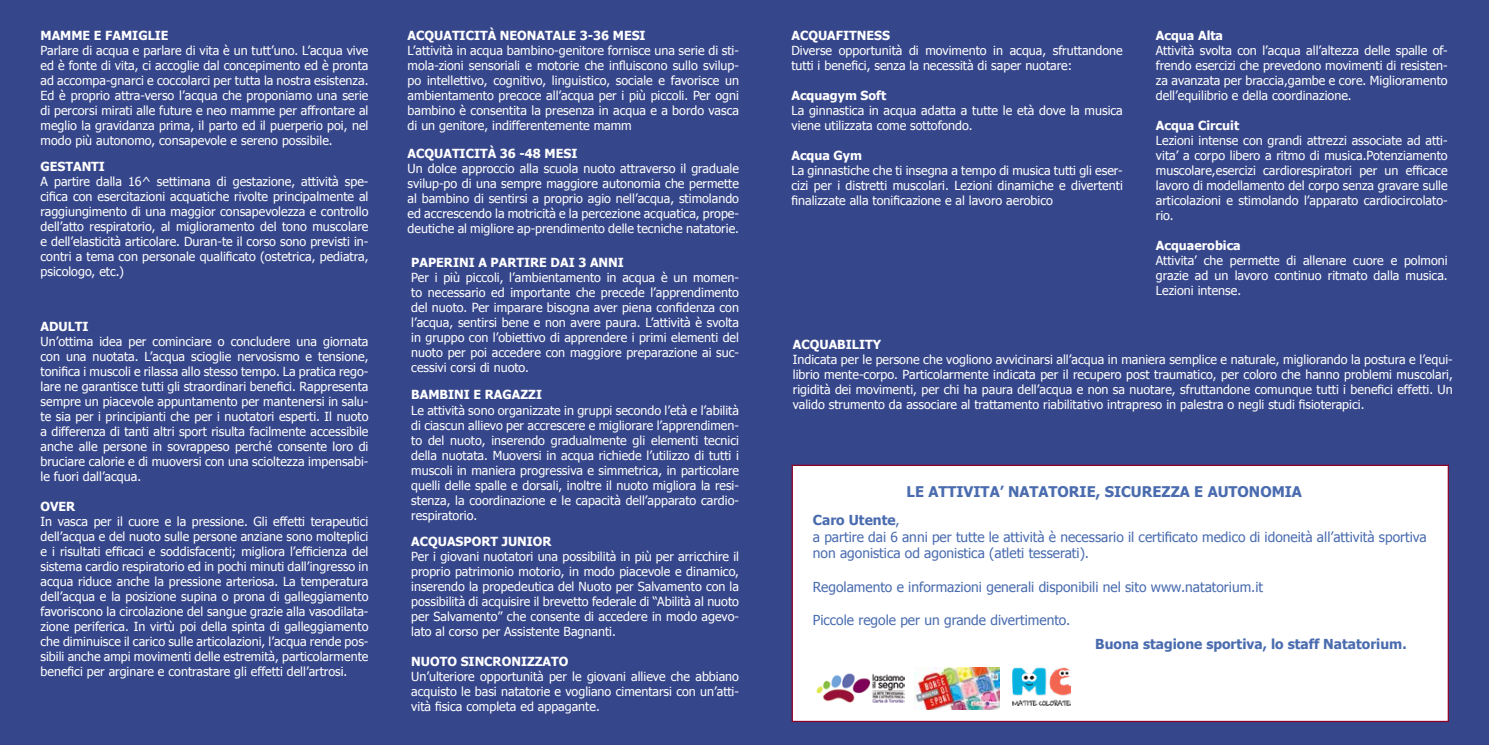
<style>
.page{position:relative;width:1489px;height:745px;background:#fff}
.page>*{position:absolute;margin:0;border:0;box-sizing:border-box;transform-origin:0 0}
.t1{font:700 14.75px "Tahoma";color:#4a6caf}
.t2{font:13.75px/16.5px "Tahoma";color:#4a6caf}
.t3{font:700 13.75px "Tahoma";color:#4a6caf}
.t4{font:12.5px/15px "Tahoma";color:#fff;text-align:justify}
.t5{font:700 12.5px "Tahoma";color:#fff}
.s1{font-weight:700}
</style>
<div class="page">
<div style="left:0;top:0;width:754px;height:744px;background:#36468b"></div>
<div style="left:754px;top:0;width:734px;height:744px;background:#36468b"></div>
<div style="left:791px;top:464px;width:657px;height:257px;background:#fff;border:1px solid #8e0027"></div>
<img style="left:816px;top:673px;width:88px;height:29px">
<img style="left:1012px;top:667px;width:58px;height:37px">
<img style="left:914px;top:667px;width:85px;height:42px">
<p class="t5" style="left:41px;top:27px;width:129px">MAMME E FAMIGLIE</p>
<p class="t4" style="left:41px;top:42px;width:329px">Parlare di acqua e parlare di vita è un tutt’uno. L’acqua vive ed è fonte di vita, ci accoglie dal concepimento ed è pronta ad accompa-gnarci e coccolarci per tutta la nostra esistenza.<br>Ed è proprio attra-verso l’acqua che proponiamo una serie di percorsi mirati alle future e neo mamme per affrontare al meglio la gravidanza prima, il parto ed il puerperio poi, nel modo più autonomo, consapevole e sereno possibile.</p>
<p class="t5" style="left:41px;top:157px;width:66px">GESTANTI</p>
<p class="t4" style="left:41px;top:173px;width:329px">A partire dalla 16^ settimana di gestazione, attività spe&shy;cifica con esercitazioni acquatiche rivolte principalmente al raggiungimento di una maggior consapevolezza e controllo dell’atto respiratorio, al miglioramento del tono muscolare e dell’elasticità articolare. Duran-te il corso sono previsti in&shy;contri a tema con personale qualificato (ostetrica, pediatra, psicologo, etc.)</p>
<p class="t5" style="left:41px;top:317px;width:50px">ADULTI</p>
<p class="t4" style="left:41px;top:333px;width:329px">Un’ottima idea per cominciare o concludere una giornata con una nuotata. L’acqua scioglie nervosismo e tensione, tonifica i muscoli e rilassa allo stesso tempo. La pratica rego&shy;lare ne garantisce tutti gli straordinari benefici. Rappresenta sempre un piacevole appuntamento per mantenersi in salu&shy;te sia per i principianti che per i nuotatori esperti. Il nuoto a differenza di tanti altri sport risulta facilmente accessibile anche alle persone in sovrappeso perché consente loro di bruciare calorie e di muoversi con una scioltezza impensabi&shy;le fuori dall’acqua.</p>
<p class="t5" style="left:41px;top:497px;width:36px">OVER</p>
<p class="t4" style="left:41px;top:513px;width:329px">In vasca per il cuore e la pressione. Gli effetti terapeutici dell’acqua e del nuoto sulle persone anziane sono molteplici e i risultati efficaci e soddisfacenti; migliora l’efficienza del sistema cardio respiratorio ed in pochi minuti dall’ingresso in acqua riduce anche la pressione arteriosa. La temperatura dell’acqua e la posizione supina o prona di galleggiamento favoriscono la circolazione del sangue grazie alla vasodilata&shy;zione periferica. In virtù poi della spinta di galleggiamento che diminuisce il carico sulle articolazioni, l’acqua rende pos&shy;sibili anche ampi movimenti delle estremità, particolarmente benefici per arginare e contrastare gli effetti dell’artrosi.</p>
<p class="t5" style="left:407px;top:27px;width:239px">ACQUATICITÀ NEONATALE 3-36 MESI</p>
<p class="t4" style="left:407px;top:42px;width:333px">L’attività in acqua bambino-genitore fornisce una serie di sti&shy;mola-zioni sensoriali e motorie che influiscono sullo svilup&shy;po intellettivo, cognitivo, linguistico, sociale e favorisce un ambientamento precoce all’acqua per i più piccoli. Per ogni bambino è consentita la presenza in acqua e a bordo vasca di un genitore, indifferentemente mamm</p>
<p class="t5" style="left:407px;top:144px;width:171px">ACQUATICITÀ 36 -48 MESI</p>
<p class="t4" style="left:407px;top:160px;width:333px">Un dolce approccio alla scuola nuoto attraverso il graduale svilup-po di una sempre maggiore autonomia che permette al bambino di sentirsi a proprio agio nell’acqua, stimolando ed accrescendo la motricità e la percezione acquatica, prope&shy;deutiche al migliore ap-prendimento delle tecniche natatorie.</p>
<p class="t5" style="left:411px;top:253px;width:214px">PAPERINI A PARTIRE DAI 3 ANNI</p>
<p class="t4" style="left:411px;top:269px;width:329px">Per i più piccoli, l’ambientamento in acqua è un momen&shy;to necessario ed importante che precede l’apprendimento del nuoto. Per imparare bisogna aver piena confidenza con l’acqua, sentirsi bene e non avere paura. L’attività è svolta in gruppo con l’obiettivo di apprendere i primi elementi del nuoto per poi accedere con maggiore preparazione ai suc&shy;cessivi corsi di nuoto.</p>
<p class="t5" style="left:411px;top:386px;width:132px">BAMBINI E RAGAZZI</p>
<p class="t4" style="left:411px;top:401px;width:329px">Le attività sono organizzate in gruppi secondo l’età e l’abilità di ciascun allievo per accrescere e migliorare l’apprendimen&shy;to del nuoto, inserendo gradualmente gli elementi tecnici della nuotata. Muoversi in acqua richiede l’utilizzo di tutti i muscoli in maniera progressiva e simmetrica, in particolare quelli delle spalle e dorsali, inoltre il nuoto migliora la resi&shy;stenza, la coordinazione e le capacità dell’apparato cardio&shy;respiratorio.</p>
<p class="t5" style="left:411px;top:532px;width:142px">ACQUASPORT JUNIOR</p>
<p class="t4" style="left:411px;top:548px;width:329px">Per i giovani nuotatori una possibilità in più per arricchire il proprio patrimonio motorio, in modo piacevole e dinamico, inserendo la propedeutica del Nuoto per Salvamento con la possibilità di acquisire il brevetto federale di “Abilità al nuoto per Salvamento” che consente di accedere in modo agevo&shy;lato al corso per Assistente Bagnanti.</p>
<p class="t5" style="left:411px;top:652px;width:159px">NUOTO SINCRONIZZATO</p>
<p class="t4" style="left:411px;top:668px;width:329px">Un’ulteriore opportunità per le giovani allieve che abbiano acquisto le basi natatorie e vogliano cimentarsi con un’atti&shy;vità fisica completa ed appagante.</p>
<p class="t5" style="left:791px;top:27px;width:100px">ACQUAFITNESS</p>
<p class="t4" style="left:791px;top:42px;width:333px">Diverse opportunità di movimento in acqua, sfruttandone tutti i benefici, senza la necessità di saper nuotare:</p>
<p class="t5" style="left:791px;top:87px;width:96px">Acquagym Soft</p>
<p class="t4" style="left:791px;top:102px;width:333px">La ginnastica in acqua adatta a tutte le età dove la musica viene utilizzata come sottofondo.</p>
<p class="t5" style="left:791px;top:147px;width:72px">Acqua Gym</p>
<p class="t4" style="left:791px;top:162px;width:333px">La ginnastiche che ti insegna a tempo di musica tutti gli eser&shy;cizi per i distretti muscolari. Lezioni dinamiche e divertenti finalizzate alla tonificazione e al lavoro aerobico</p>
<p class="t5" style="left:1155px;top:27px;width:69px">Acqua Alta</p>
<p class="t4" style="left:1155px;top:42px;width:293px">Attività svolta con l’acqua all’altezza delle spalle of&shy;frendo esercizi che prevedono movimenti di resisten&shy;za avanzata per braccia,gambe e core. Miglioramento dell’equilibrio e della coordinazione.</p>
<p class="t5" style="left:1155px;top:117px;width:85px">Acqua Circuit</p>
<p class="t4" style="left:1155px;top:132px;width:293px">Lezioni intense con grandi attrezzi associate ad atti&shy;vita’ a corpo libero a ritmo di musica.Potenziamento muscolare,esercizi cardiorespiratori per un efficace lavoro di modellamento del corpo senza gravare sulle articolazioni e stimolando l’apparato cardiocircolato&shy;rio.</p>
<p class="t5" style="left:1155px;top:237px;width:86px">Acquaerobica</p>
<p class="t4" style="left:1155px;top:252px;width:293px">Attivita’ che permette di allenare cuore e polmoni grazie ad un lavoro continuo ritmato dalla musica.<br>Lezioni intense.</p>
<p class="t5" style="left:792px;top:335px;width:90px">ACQUABILITY</p>
<p class="t4" style="left:792px;top:351px;width:661px">Indicata per le persone che vogliono avvicinarsi all’acqua in maniera semplice e naturale, migliorando la postura e l’equi&shy;librio mente-corpo. Particolarmente indicata per il recupero post traumatico, per coloro che hanno problemi muscolari, rigidità dei movimenti, per chi ha paura dell’acqua e non sa nuotare, sfruttandone comunque tutti i benefici effetti. Un valido strumento da associare al trattamento riabilitativo intrapreso in palestra o negli studi fisioterapici.</p>
<p class="t1" style="left:906px;top:480px;width:397px">LE ATTIVITA’ NATATORIE, SICUREZZA E AUTONOMIA</p>
<p class="t2" style="left:812px;top:511px;width:615px"><span class="s1">Caro Utente</span>,<br>a partire dai 6 anni per tutte le attività è necessario il certificato medico di idoneità all’attività sportiva non agonistica od agonistica (atleti tesserati).</p>
<p class="t2" style="left:812px;top:577px;width:452px">Regolamento e informazioni generali disponibili nel sito www.natatorium.it</p>
<p class="t2" style="left:812px;top:610px;width:259px">Piccole regole per un grande divertimento.</p>
<p class="t3" style="left:1095px;top:634px;width:313px">Buona stagione sportiva, lo staff Natatorium.</p>
</div>
